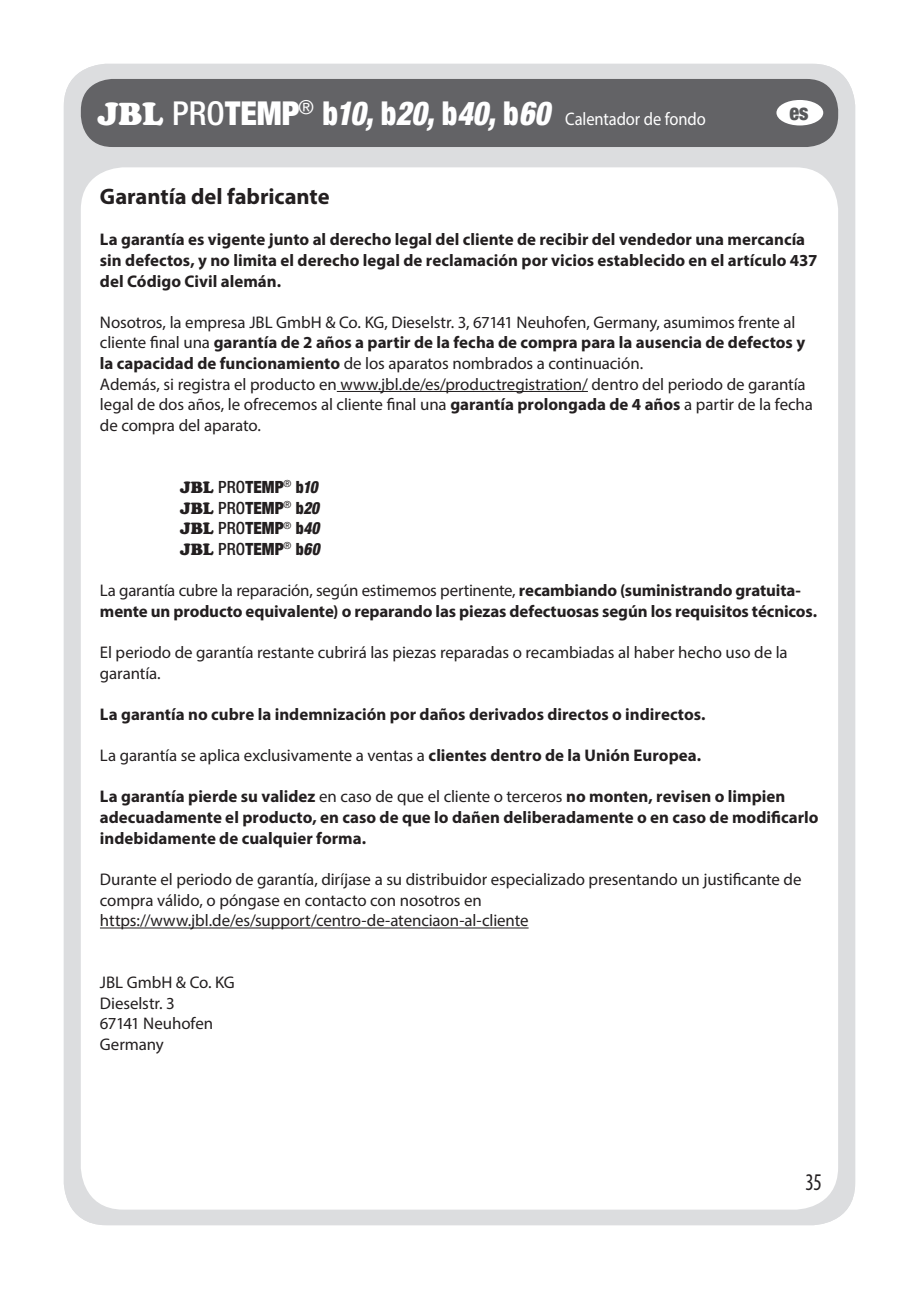
<style>
.page{position:relative;width:919px;height:1289px;background:#fff}
.page>*{position:absolute;margin:0;border:0;box-sizing:border-box;transform-origin:0 0}
.t1{font:condensed 24px "Myriad Pro";color:#231f20;scale:.9 1}
.t2{font:700 22.5px "Myriad Pro";letter-spacing:-.005em;color:#231f20}
.t3{font:900 condensed 22.5px "Helvetica Neue LT Pro";color:#57585a;scale:.9 1}
.t4{font:18.15px "Myriad Pro";letter-spacing:-.005em;color:#fff;scale:.91 1}
.t5{font:16.8px/20.5px "Myriad Pro";letter-spacing:-.005em;color:#231f20}
.t6{font:700 16.8px/20.5px "Myriad Pro";color:#231f20}
.t7{font:900 condensed 16.8px/20.7px "Helvetica Neue LT Pro";letter-spacing:.005em;color:#231f20;text-align:justify}
.s1{font-family:"Cooper";font-weight:900;font-size:33px}
.s2{font-family:"Helvetica Neue LT Pro";font-weight:500;font-stretch:condensed;font-size:33px}
.s3{font-family:"Helvetica Neue LT Pro";font-weight:900;font-stretch:condensed;font-size:33px}
.s4{font-family:"Helvetica Neue LT Pro";font-weight:900;font-style:italic;font-stretch:condensed;font-size:33px}
.s5{font-weight:700}
.s6{font-family:"Cooper";font-stretch:normal}
.s7{font-weight:500}
.s8{font-style:italic}
.s9{font-weight:400}
</style>
<div class="page">
<div style="left:64px;top:64px;width:791px;height:1161px;background:#dcdddf;border-radius:43px"></div>
<div style="left:81px;top:167px;width:757px;height:1042px;background:#fff;border-radius:43px"></div>
<div style="left:81px;top:79px;width:757px;height:68px;background:#636366;border-radius:32px"></div>
<hr style="left:337px;top:391px;width:251px;height:1px;background:#231f20">
<hr style="left:100px;top:927px;width:428px;height:1px;background:#231f20">
<div style="left:776px;top:100px;width:47px;height:25px;background:#fff;border-radius:50%"></div>
<p class="t4" style="left:98px;top:108px;width:669px"><span class="s1">JBL</span> <span class="s2">PRO</span><span class="s3">TEMP</span><sup>®</sup> <span class="s3">b</span><span class="s4">10,</span> <span class="s3">b</span><span class="s4">20,</span> <span class="s3">b</span><span class="s4">40,</span> <span class="s3">b</span><span class="s4">60</span> Calentador de fondo</p>
<h2 class="t3" style="left:789px;top:98px;width:23px">es</h2>
<h2 class="t2" style="left:100px;top:182px;width:231px">Garantía del fabricante</h2>
<p class="t6" style="left:100px;top:229px;width:718px">La garantía es vigente junto al derecho legal del cliente de recibir del vendedor una mercancía sin defectos, y no limita el derecho legal de reclamación por vicios establecido en el artículo 437 del Código Civil alemán.</p>
<p class="t5" style="left:100px;top:312px;width:714px">Nosotros, la empresa JBL GmbH &amp; Co. KG, Dieselstr. 3, 67141 Neuhofen, Germany, asumimos frente al cliente final una <span class="s5">garantía de 2 años a partir de la fecha de compra para la ausencia de defectos y la capacidad de funcionamiento</span> de los aparatos nombrados a continuación.<br>Además, si registra el producto en www.jbl.de/es/productregistration/ dentro del periodo de garantía legal de dos años, le ofrecemos al cliente final una <span class="s5">garantía prolongada de 4 años</span> a partir de la fecha de compra del aparato.</p>
<p class="t7" style="left:180px;top:476px;width:141px"><span class="s6">JBL</span> <span class="s7">PRO</span>TEMP<sup>®</sup> b<span class="s8">10<br></span><span class="s6">JBL</span> <span class="s7">PRO</span>TEMP<sup>®</sup> b<span class="s8">20<br></span><span class="s6">JBL</span> <span class="s7">PRO</span>TEMP<sup>®</sup> b<span class="s8">40<br></span><span class="s6">JBL</span> <span class="s7">PRO</span>TEMP<sup>®</sup> b<span class="s8">60</span></p>
<p class="t6" style="left:100px;top:579px;width:718px"><span class="s9">La garantía cubre la reparación, según estimemos pertinente,</span> recambiando (suministrando gratuita&shy;mente un producto equivalente) o reparando las piezas defectuosas según los requisitos técnicos.</p>
<p class="t5" style="left:100px;top:642px;width:689px">El periodo de garantía restante cubrirá las piezas reparadas o recambiadas al haber hecho uso de la garantía.</p>
<p class="t6" style="left:100px;top:703px;width:607px">La garantía no cubre la indemnización por daños derivados directos o indirectos.</p>
<p class="t5" style="left:100px;top:745px;width:602px">La garantía se aplica exclusivamente a ventas a <span class="s5">clientes dentro de la Unión Europea.</span></p>
<p class="t6" style="left:100px;top:786px;width:720px">La garantía pierde su validez <span class="s9">en caso de que el cliente o terceros</span> no monten, revisen o limpien adecuadamente el producto, en caso de que lo dañen deliberadamente o en caso de modificarlo indebidamente de cualquier forma.</p>
<p class="t5" style="left:100px;top:868px;width:703px">Durante el periodo de garantía, diríjase a su distribuidor especializado presentando un justificante de compra válido, o póngase en contacto con nosotros en https://www.jbl.de/es/support/centro-de-atenciaon-al-cliente</p>
<p class="t5" style="left:100px;top:971px;width:136px">JBL GmbH &amp; Co. KG<br>Dieselstr. 3<br>67141 Neuhofen<br>Germany</p>
<h1 class="t1" style="left:805px;top:1167px;width:20px">35</h1>
</div>
